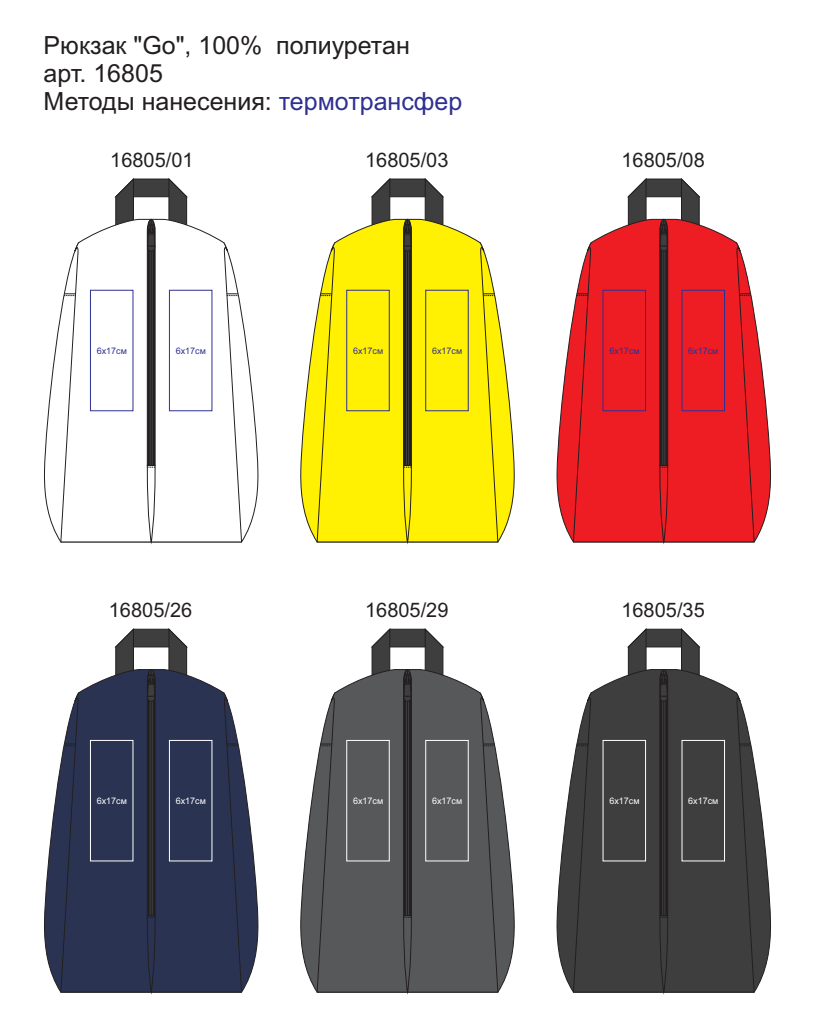
<style>
.page{position:relative;width:815px;height:1028px;background:#fff}
.page>*{position:absolute;margin:0;border:0;box-sizing:border-box;transform-origin:0 0}
.t1{font:25px/27.9px "Arial";color:#231f20}
.t2{font:20px "Arial";color:#231f20}
.t3{font:9px "Arial";color:#2e3092}
.t4{font:9px "Arial";color:#fff}
.s1{color:#2e3092}
</style>
<div class="page">
<svg style="left:44px;top:761px;width:214px;height:231px;fill:#2a3452"></svg>
<svg style="left:61px;top:669px;width:181px;height:326px;background:#3d4660"></svg>
<svg style="left:64px;top:744px;width:12px;height:2px"></svg>
<svg style="left:227px;top:744px;width:11px;height:2px"></svg>
<div style="left:90px;top:740px;width:43px;height:121px;border:1px solid #fff"></div>
<svg style="left:116px;top:629px;width:71px;height:363px;background:#363e55"></svg>
<svg style="left:300px;top:762px;width:215px;height:230px;fill:#57585a"></svg>
<svg style="left:317px;top:669px;width:181px;height:326px;background:#656668"></svg>
<svg style="left:320px;top:744px;width:12px;height:2px"></svg>
<svg style="left:483px;top:744px;width:12px;height:2px"></svg>
<svg style="left:372px;top:629px;width:71px;height:363px;background:#59595b"></svg>
<svg style="left:557px;top:761px;width:214px;height:231px;fill:#3e3e3f"></svg>
<svg style="left:573px;top:669px;width:181px;height:326px;background:#4f4f50"></svg>
<svg style="left:577px;top:744px;width:11px;height:2px"></svg>
<svg style="left:739px;top:744px;width:12px;height:2px"></svg>
<div style="left:682px;top:740px;width:43px;height:121px;border:1px solid #fff"></div>
<svg style="left:628px;top:629px;width:72px;height:363px;background:#484748"></svg>
<svg style="left:44px;top:310px;width:214px;height:232px"></svg>
<svg style="left:61px;top:219px;width:181px;height:326px"></svg>
<svg style="left:64px;top:294px;width:12px;height:2px"></svg>
<svg style="left:227px;top:294px;width:11px;height:2px"></svg>
<div style="left:90px;top:290px;width:43px;height:121px;border:1px solid #2e3092"></div>
<svg style="left:116px;top:179px;width:71px;height:363px"></svg>
<svg style="left:300px;top:312px;width:215px;height:230px;fill:#fff101"></svg>
<svg style="left:317px;top:219px;width:181px;height:326px;background:#f5e919"></svg>
<svg style="left:320px;top:294px;width:12px;height:2px"></svg>
<svg style="left:483px;top:294px;width:12px;height:2px"></svg>
<svg style="left:372px;top:179px;width:71px;height:363px;background:#d9ce14"></svg>
<svg style="left:557px;top:311px;width:214px;height:231px;fill:#ee1d23"></svg>
<svg style="left:573px;top:219px;width:181px;height:326px;background:#e83237"></svg>
<svg style="left:577px;top:294px;width:11px;height:2px"></svg>
<svg style="left:739px;top:294px;width:12px;height:2px"></svg>
<div style="left:682px;top:290px;width:43px;height:121px;border:1px solid #2e3092"></div>
<svg style="left:628px;top:179px;width:72px;height:363px;background:#d12930"></svg>
<p class="t1" style="left:44px;top:34px;width:420px">Рюкзак "Go", 100% полиуретан<br>арт. 16805<br>Методы нанесения: <span class="s1">термотрансфер</span></p>
<p class="t2" style="left:110px;top:152px;width:85px">16805/01</p>
<p class="t2" style="left:365px;top:152px;width:85px">16805/03</p>
<p class="t2" style="left:621px;top:152px;width:85px">16805/08</p>
<p class="t3" style="left:97px;top:347px;width:32px">6х17см</p>
<p class="t3" style="left:176px;top:347px;width:32px">6х17см</p>
<p class="t3" style="left:353px;top:347px;width:32px">6х17см</p>
<p class="t3" style="left:432px;top:347px;width:32px">6х17см</p>
<p class="t3" style="left:609px;top:347px;width:32px">6х17см</p>
<p class="t3" style="left:688px;top:347px;width:32px">6х17см</p>
<p class="t2" style="left:109px;top:602px;width:85px">16805/26</p>
<p class="t2" style="left:365px;top:602px;width:85px">16805/29</p>
<p class="t2" style="left:621px;top:602px;width:85px">16805/35</p>
<p class="t4" style="left:97px;top:797px;width:32px">6х17см</p>
<p class="t4" style="left:176px;top:797px;width:32px">6х17см</p>
<p class="t4" style="left:353px;top:797px;width:32px">6х17см</p>
<p class="t4" style="left:432px;top:797px;width:32px">6х17см</p>
<p class="t4" style="left:609px;top:797px;width:32px">6х17см</p>
<p class="t4" style="left:688px;top:797px;width:32px">6х17см</p>
</div>
